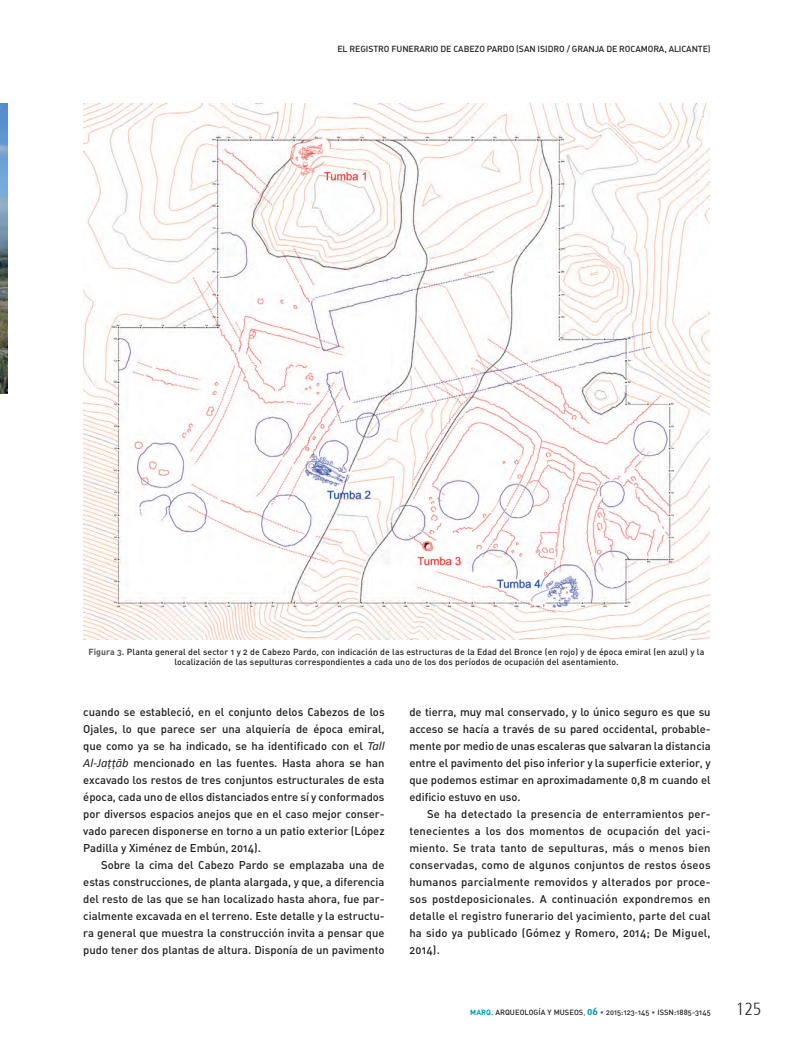
<style>
.page{position:relative;width:794px;height:1042px;background:#fff}
.page>*{position:absolute;margin:0;border:0;box-sizing:border-box;transform-origin:0 0}
.t1{font:300 condensed 17.5px "Frutiger 47";color:#231f20}
.t2{font:11.25px "DIN Medium Alternate";color:#231f20}
.t3{font:8.75px/10.5px "DIN Medium Alternate";letter-spacing:.005em;color:#231f20;text-align:center}
.t4{font:7.5px "DIN Medium Alternate";letter-spacing:.005em;color:#231f20}
.s1{font-family:"DIN Bold Alternate";color:#57585a}
.s2{font-family:"Calibri";font-style:italic;font-size:12.5px}
.s3{font-family:"DIN Bold Alternate";color:#009bbd}
.s4{color:#57585a}
.s5{font-family:"DIN Bold Alternate";font-size:10px;color:#009bbd}
</style>
<div class="page">
<img style="left:0;top:103px;width:8px;height:290px">
<img style="left:83px;top:103px;width:627px;height:536px">
<p class="t3" style="left:337px;top:43px;width:375px">EL REGISTRO FUNERARIO DE CABEZO PARDO (SAN ISIDRO / GRANJA DE ROCAMORA, ALICANTE)</p>
<p class="t3" style="left:89px;top:646px;width:617px"><span class="s1">Figura 3.</span> Planta general del sector 1 y 2 de Cabezo Pardo, con indicación de las estructuras de la Edad del Bronce (en rojo) y de época emiral (en azul) y la localización de las sepulturas correspondientes a cada uno de los dos períodos de ocupación del asentamiento.</p>
<p class="t2" style="left:83px;top:704px;width:303px">cuando se estableció, en el conjunto delos Cabezos de los</p>
<p class="t2" style="left:83px;top:721px;width:303px">Ojales, lo que parece ser una alquiería de época emiral,</p>
<p class="t2" style="left:83px;top:738px;width:303px">que como ya se ha indicado, se ha identificado con el <span class="s2">Tall</span></p>
<p class="t2" style="left:83px;top:755px;width:303px"><span class="s2">Al-Jaṭṭāb</span> mencionado en las fuentes. Hasta ahora se han</p>
<p class="t2" style="left:83px;top:772px;width:303px">excavado los restos de tres conjuntos estructurales de esta</p>
<p class="t2" style="left:83px;top:789px;width:303px">época, cada uno de ellos distanciados entre sí y conformados</p>
<p class="t2" style="left:83px;top:806px;width:303px">por diversos espacios anejos que en el caso mejor conser-</p>
<p class="t2" style="left:83px;top:823px;width:303px">vado parecen disponerse en torno a un patio exterior (López</p>
<p class="t2" style="left:83px;top:840px;width:179px">Padilla y Ximénez de Embún, 2014).</p>
<p class="t2" style="left:101px;top:857px;width:285px">Sobre la cima del Cabezo Pardo se emplazaba una de</p>
<p class="t2" style="left:83px;top:874px;width:303px">estas construcciones, de planta alargada, y que, a diferencia</p>
<p class="t2" style="left:83px;top:891px;width:303px">del resto de las que se han localizado hasta ahora, fue par-</p>
<p class="t2" style="left:83px;top:908px;width:303px">cialmente excavada en el terreno. Este detalle y la estructu-</p>
<p class="t2" style="left:83px;top:925px;width:303px">ra general que muestra la construcción invita a pensar que</p>
<p class="t2" style="left:83px;top:942px;width:303px">pudo tener dos plantas de altura. Disponía de un pavimento</p>
<p class="t2" style="left:409px;top:704px;width:303px">de tierra, muy mal conservado, y lo único seguro es que su</p>
<p class="t2" style="left:409px;top:721px;width:303px">acceso se hacía a través de su pared occidental, probable-</p>
<p class="t2" style="left:409px;top:738px;width:303px">mente por medio de unas escaleras que salvaran la distancia</p>
<p class="t2" style="left:409px;top:755px;width:303px">entre el pavimento del piso inferior y la superficie exterior, y</p>
<p class="t2" style="left:409px;top:772px;width:303px">que podemos estimar en aproximadamente 0,8 m cuando el</p>
<p class="t2" style="left:409px;top:789px;width:113px">edificio estuvo en uso.</p>
<p class="t2" style="left:427px;top:806px;width:285px">Se ha detectado la presencia de enterramientos per-</p>
<p class="t2" style="left:409px;top:823px;width:303px">tenecientes a los dos momentos de ocupación del yaci-</p>
<p class="t2" style="left:409px;top:840px;width:303px">miento. Se trata tanto de sepulturas, más o menos bien</p>
<p class="t2" style="left:409px;top:857px;width:303px">conservadas, como de algunos conjuntos de restos óseos</p>
<p class="t2" style="left:409px;top:874px;width:303px">humanos parcialmente removidos y alterados por proce-</p>
<p class="t2" style="left:409px;top:891px;width:303px">sos postdeposicionales. A continuación expondremos en</p>
<p class="t2" style="left:409px;top:908px;width:303px">detalle el registro funerario del yacimiento, parte del cual</p>
<p class="t2" style="left:409px;top:925px;width:303px">ha sido ya publicado (Gómez y Romero, 2014; De Miguel,</p>
<p class="t2" style="left:409px;top:942px;width:32px">2014).</p>
<p class="t4" style="left:470px;top:1007px;width:242px"><span class="s3">MARQ.</span> ARQUEOLOGÍA Y MUSEOS<span class="s4">,</span> <span class="s5">06</span> <span class="s4">•</span> 2015:123-145 <span class="s4">•</span> ISSN:1885-3145</p>
<p class="t1" style="left:736px;top:999px;width:27px">125</p>
</div>
